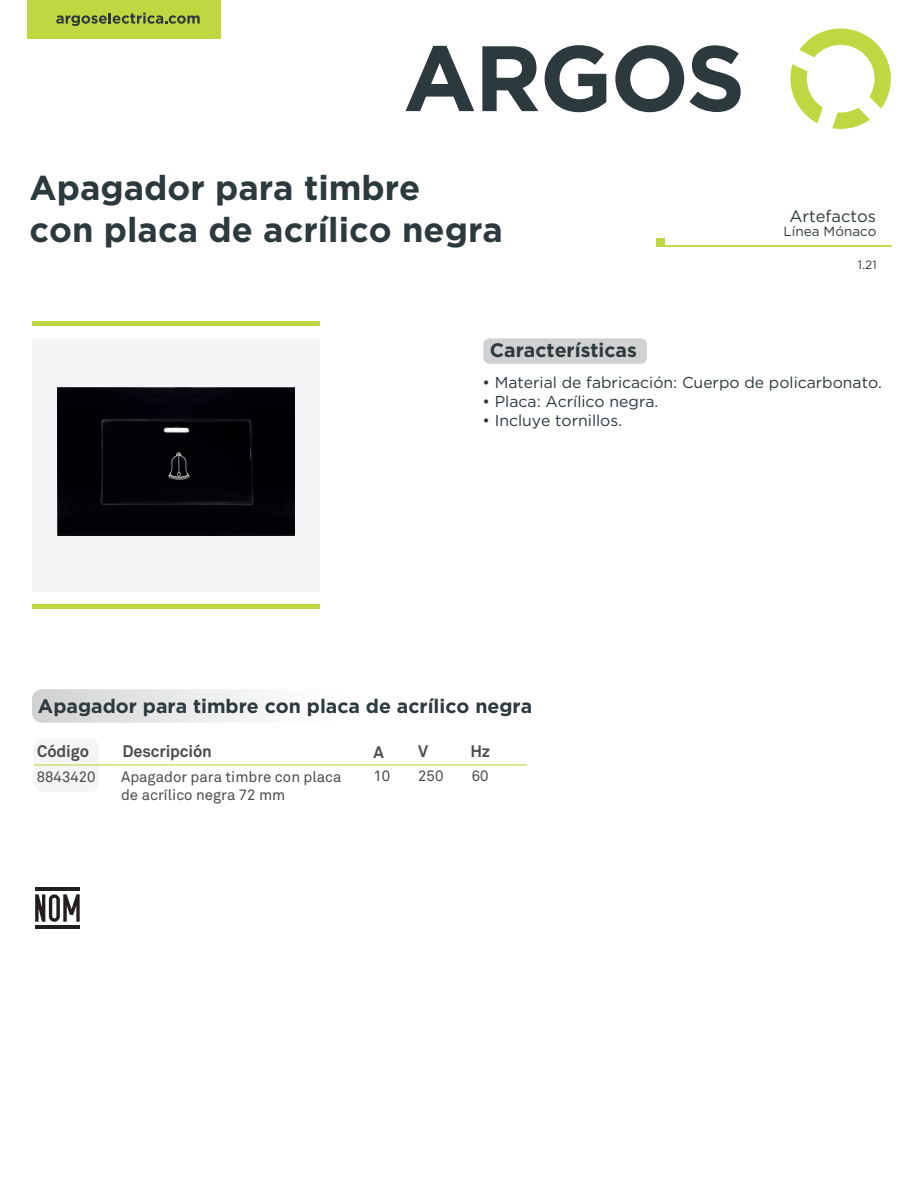
<style>
.page{position:relative;width:918px;height:1188px;background:#fff}
.page>*{position:absolute;margin:0;border:0;box-sizing:border-box;transform-origin:0 0}
.t1{font:700 34.5px/41.4px "Gotham";color:#2c393d}
.t2{font:700 19.5px "Gotham";color:#2c393d}
.t3{font:700 16.5px "Akkurat Pro";letter-spacing:-.01em;color:#4c4b4b}
.t4{font:16.5px "Gotham";color:#2c393d}
.t5{font:15.75px "Gotham";color:#2a373d}
.t6{font:15px/18px "Akkurat Pro";color:#4c4c4b}
.t7{font:13.5px "Gotham";color:#2c393d}
.t8{font:12px "Gotham";color:#2c393d}
</style>
<div class="page">
<div style="left:32px;top:339px;width:287px;height:252px;background:#f3f5f6"></div>
<div style="left:32px;top:321px;width:287px;height:5px;background:#c1d741"></div>
<div style="left:32px;top:604px;width:287px;height:5px;background:#c1d741"></div>
<div style="left:34px;top:739px;width:65px;height:53px;background:#f3f5f6;border-radius:9px"></div>
<div style="left:27px;top:0;width:194px;height:38px;background:#c1d741"></div>
<svg style="left:56px;top:13px;width:144px;height:13px"></svg>
<svg style="left:790px;top:28px;width:101px;height:101px"></svg>
<svg style="left:406px;top:46px;width:68px;height:65px"></svg>
<svg style="left:482px;top:46px;width:56px;height:65px"></svg>
<svg style="left:545px;top:45px;width:61px;height:67px"></svg>
<svg style="left:615px;top:45px;width:126px;height:67px"></svg>
<svg style="left:32px;top:689px;width:225px;height:34px"></svg>
<hr style="left:34px;top:764px;width:493px;height:2px;background:#c1d741">
<div style="left:483px;top:338px;width:164px;height:26px;background:#d0d1d1;border-radius:6px"></div>
<svg style="left:35px;top:894px;width:45px;height:28px"></svg>
<hr style="left:35px;top:925px;width:45px;height:4px;background:#231f20">
<hr style="left:35px;top:888px;width:45px;height:3px;background:#231f20">
<div style="left:58px;top:387px;width:237px;height:148px;background:#020206"></div>
<hr style="left:662px;top:245px;width:230px;height:2px;background:#c1d741">
<div style="left:656px;top:238px;width:9px;height:9px;background:#c1d741"></div>
<h1 class="t1" style="left:29px;top:167px;width:475px">Apagador para timbre<br>con placa de acrílico negra</h1>
<p class="t2" style="left:490px;top:337px;width:149px">Características</p>
<p class="t4" style="left:789px;top:205px;width:88px">Artefactos</p>
<p class="t7" style="left:784px;top:223px;width:95px">Línea Mónaco</p>
<p class="t8" style="left:858px;top:257px;width:20px">1.21</p>
<p class="t5" style="left:483px;top:373px;width:401px">• Material de fabricación: Cuerpo de policarbonato.</p>
<p class="t5" style="left:483px;top:392px;width:177px">• Placa: Acrílico negra.</p>
<p class="t5" style="left:483px;top:410px;width:141px">• Incluye tornillos.</p>
<p class="t2" style="left:38px;top:693px;width:496px">Apagador para timbre con placa de acrílico negra</p>
<p class="t3" style="left:37px;top:741px;width:53px">Código</p>
<p class="t3" style="left:123px;top:741px;width:91px">Descripción</p>
<p class="t6" style="left:37px;top:768px;width:60px">8843420</p>
<p class="t6" style="left:121px;top:768px;width:222px">Apagador para timbre con placa de acrílico negra 72 mm</p>
<p class="t3" style="left:373px;top:741px;width:12px">A</p>
<p class="t6" style="left:373px;top:768px;width:18px">10</p>
<p class="t3" style="left:418px;top:741px;width:11px">V</p>
<p class="t3" style="left:470px;top:741px;width:21px">Hz</p>
<p class="t6" style="left:418px;top:768px;width:27px">250</p>
<p class="t6" style="left:472px;top:768px;width:18px">60</p>
</div>
